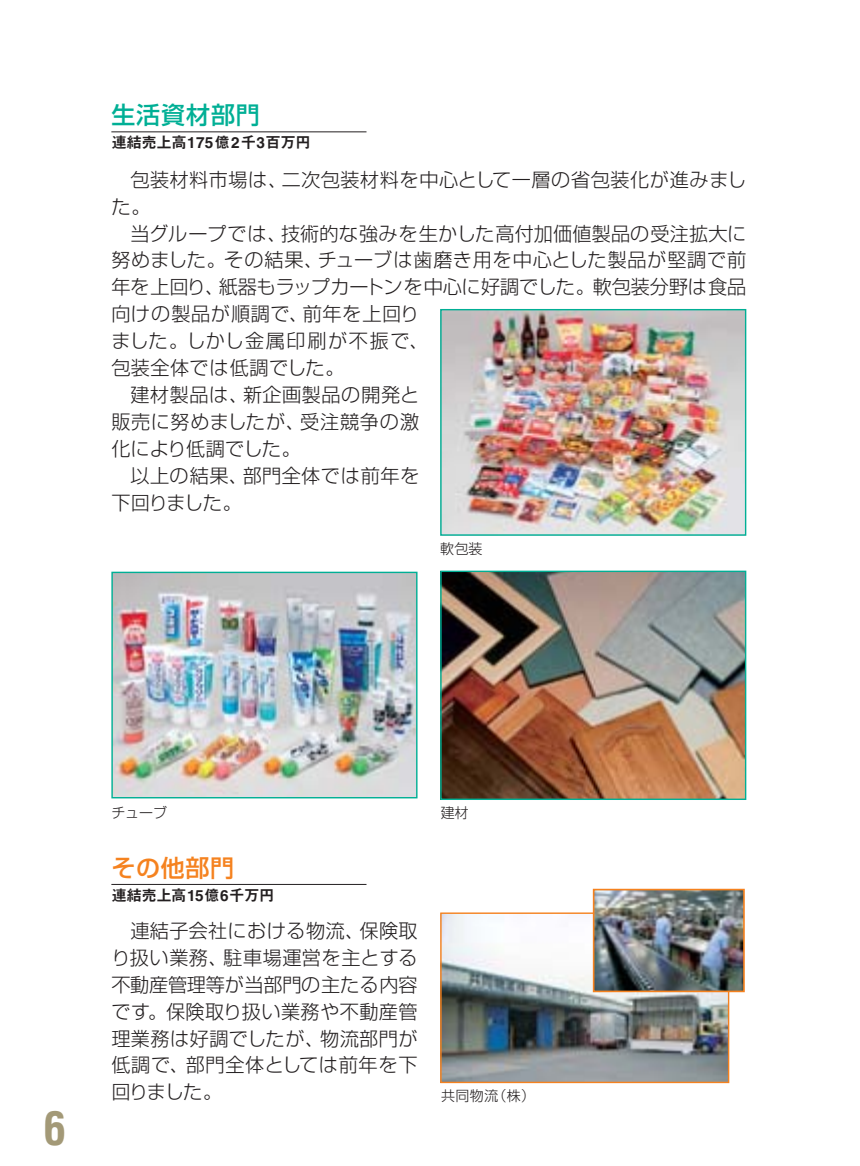
<style>
.page{position:relative;width:860px;height:1166px;background:#fff}
.page>*{position:absolute;margin:0;border:0;box-sizing:border-box;transform-origin:0 0}
.t1{font:700 condensed 45.4px "Helvetica";color:#a39977}
.t2{font:500 24px "Shin Go";letter-spacing:.04em;color:#00af95}
.t3{font:500 24px "Shin Go";letter-spacing:.03em;color:#f5821f}
.t4{font:300 19.2px/27px "Shin Go";letter-spacing:.02em;color:#231f20}
.t5{font:300 19.2px "Shin Go";letter-spacing:-.005em;color:#231f20}
.t6{font:300 19.2px "Shin Go";letter-spacing:.085em;color:#231f20}
.t7{font:300 19.2px "Shin Go";letter-spacing:-.015em;color:#231f20}
.t8{font:15.4px "Midashi Go MB31";letter-spacing:.015em;color:#231f20}
.t9{font:15.4px "Midashi Go MB31";letter-spacing:-.03em;color:#231f20}
.t10{font:300 14px "Shin Go";letter-spacing:.015em;color:#231f20}
</style>
<div class="page">
<hr style="left:111px;top:132px;width:255px;height:1px;background:#231f20">
<hr style="left:111px;top:884px;width:255px;height:1px;background:#231f20">
<img style="left:113px;top:574px;width:303px;height:222px">
<div style="left:111px;top:572px;width:307px;height:226px;border:1px solid #00af95"></div>
<img style="left:442px;top:914px;width:285px;height:167px">
<div style="left:440px;top:912px;width:289px;height:171px;border:1px solid #f5821f"></div>
<img style="left:442px;top:311px;width:302px;height:223px">
<div style="left:440px;top:309px;width:306px;height:227px;border:1px solid #00af95"></div>
<img style="left:442px;top:573px;width:302px;height:225px">
<div style="left:440px;top:571px;width:306px;height:229px;border:1px solid #00af95"></div>
<img style="left:596px;top:892px;width:146px;height:97px">
<div style="left:593px;top:889px;width:152px;height:103px;border:2px solid #f5821f"></div>
<p class="t2" style="left:111px;top:106px;width:150px">生活資材部門</p>
<p class="t8" style="left:111px;top:137px;width:201px">連結売上高175億2千3百万円</p>
<p class="t4" style="left:111px;top:169px;width:636px;text-indent:19px">包装材料市場は、二次包装材料を中心として一層の省包装化が進みました。</p>
<p class="t4" style="left:131px;top:222px;width:617px">当グループでは、技術的な強みを生かした高付加価値製品の受注拡大に</p>
<p class="t4" style="left:111px;top:249px;width:636px">努めました。その結果、チューブは歯磨き用を中心とした製品が堅調で前</p>
<p class="t5" style="left:111px;top:280px;width:636px">年を上回り、紙器もラップカートンを中心に好調でした。軟包装分野は食品</p>
<p class="t4" style="left:111px;top:303px;width:309px">向けの製品が順調で、前年を上回り</p>
<p class="t6" style="left:111px;top:334px;width:319px">ました。しかし金属印刷が不振で、</p>
<p class="t4" style="left:111px;top:357px;width:235px">包装全体では低調でした。</p>
<p class="t4" style="left:131px;top:384px;width:290px">建材製品は、新企画製品の開発と</p>
<p class="t4" style="left:111px;top:411px;width:309px">販売に努めましたが、受注競争の激</p>
<p class="t7" style="left:111px;top:442px;width:191px">化により低調でした。</p>
<p class="t4" style="left:131px;top:465px;width:290px">以上の結果、部門全体では前年を</p>
<p class="t4" style="left:111px;top:492px;width:132px">下回りました。</p>
<p class="t10" style="left:440px;top:543px;width:44px">軟包装</p>
<h1 class="t1" style="left:43px;top:1111px;width:24px">6</h1>
<p class="t10" style="left:111px;top:807px;width:57px">チューブ</p>
<p class="t3" style="left:111px;top:859px;width:124px">その他部門</p>
<p class="t9" style="left:111px;top:889px;width:165px">連結売上高15億6千万円</p>
<p class="t4" style="left:111px;top:920px;width:308px;text-align:justify;text-indent:19px">連結子会社における物流、保険取り扱い業務、駐車場運営を主とする不動産管理等が当部門の主たる内容です。保険取り扱い業務や不動産管理業務は好調でしたが、物流部門が低調で、部門全体としては前年を下回りました。</p>
<p class="t10" style="left:441px;top:807px;width:29px">建材</p>
<p class="t10" style="left:441px;top:1090px;width:96px">共同物流（株）</p>
</div>
